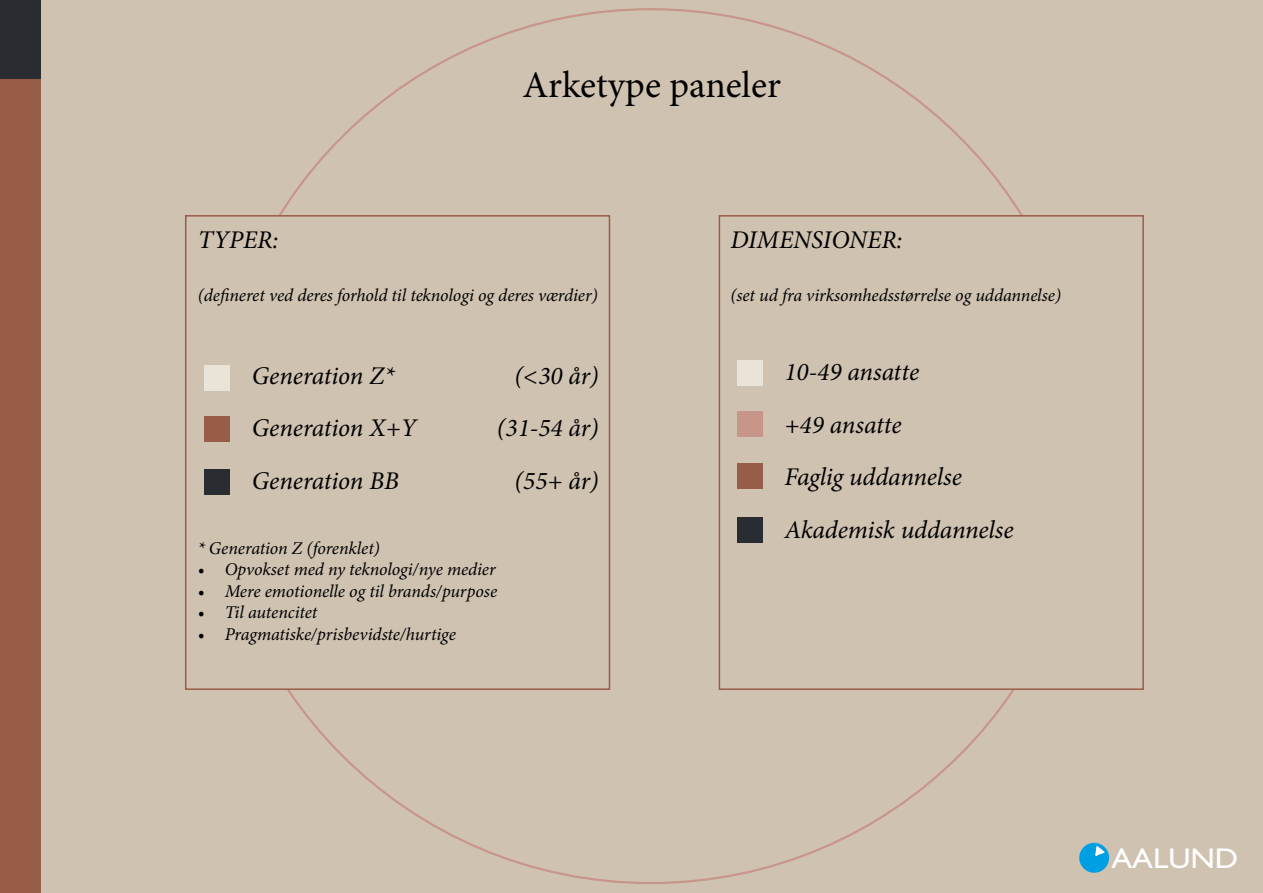
<style>
.page{position:relative;width:1263px;height:893px;background:#fff}
.page>*{position:absolute;margin:0;border:0;box-sizing:border-box;transform-origin:0 0}
.t1{font:37.5px "Minion Pro";color:#000}
.t2{font:28.65px "Gill Sans";color:#fff;scale:1.09 1}
.t3{font:italic 25.5px/52.5px "Minion Pro";letter-spacing:-.005em;color:#000}
.t4{font:italic 18px "Minion Pro";letter-spacing:-.005em;color:#000}
</style>
<div class="page">
<div style="left:40px;top:0;width:1223px;height:893px;background:#cfc2b1"></div>
<div style="left:185px;top:215px;width:425px;height:475px;background:#cfc2b1;border:2px solid #985d49"></div>
<div style="left:719px;top:215px;width:425px;height:475px;background:#cfc2b1;border:2px solid #985d49"></div>
<div style="left:0;top:0;width:40px;height:893px;background:#985d49"></div>
<div style="left:0;top:0;width:40px;height:79px;background:#292c31"></div>
<div style="left:204px;top:366px;width:26px;height:25px;background:#eae4d8"></div>
<div style="left:737px;top:360px;width:25px;height:26px;background:#eae4d8"></div>
<div style="left:204px;top:417px;width:26px;height:25px;background:#985d49"></div>
<div style="left:737px;top:411px;width:25px;height:26px;background:#c8958a"></div>
<div style="left:737px;top:463px;width:25px;height:26px;background:#985d49"></div>
<div style="left:204px;top:469px;width:26px;height:25px;background:#292c31"></div>
<div style="left:737px;top:518px;width:25px;height:25px;background:#292c31"></div>
<div style="left:1079px;top:843px;width:30px;height:30px;background:#009fe3;border-radius:50%"></div>
<svg style="left:1095px;top:846px;width:10px;height:10px"></svg>
<h1 class="t1" style="left:522px;top:60px;width:260px">Arketype paneler</h1>
<h3 class="t3" style="left:198px;top:214px;width:82px">TYPER:</h3>
<p class="t4" style="left:198px;top:283px;width:401px">(defineret ved deres forhold til teknologi og deres værdier)</p>
<h3 class="t3" style="left:252px;top:349px;width:144px">Generation Z*</h3>
<h3 class="t3" style="left:515px;top:349px;width:85px">(&lt;30 år)</h3>
<h3 class="t3" style="left:252px;top:402px;width:166px">Generation X+Y</h3>
<h3 class="t3" style="left:497px;top:402px;width:103px">(31-54 år)</h3>
<h3 class="t3" style="left:252px;top:454px;width:149px">Generation BB</h3>
<h3 class="t3" style="left:515px;top:454px;width:85px">(55+ år)</h3>
<p class="t4" style="left:198px;top:536px;width:184px">* Generation Z (forenklet)</p>
<p class="t4" style="left:198px;top:557px;width:299px">• Opvokset med ny teknologi/nye medier</p>
<p class="t4" style="left:198px;top:579px;width:301px">• Mere emotionelle og til brands/purpose</p>
<p class="t4" style="left:198px;top:600px;width:121px">• Til autencitet</p>
<p class="t4" style="left:198px;top:622px;width:260px">• Pragmatiske/prisbevidste/hurtige</p>
<h3 class="t3" style="left:730px;top:214px;width:174px">DIMENSIONER:</h3>
<p class="t4" style="left:730px;top:283px;width:332px">(set ud fra virksomhedsstørrelse og uddannelse)</p>
<h3 class="t3" style="left:784px;top:346px;width:231px">10-49 ansatte<br>+49 ansatte<br>Faglig uddannelse<br>Akademisk uddannelse</h3>
<h2 class="t2" style="left:1111px;top:841px;width:118px">AALUND</h2>
</div>
